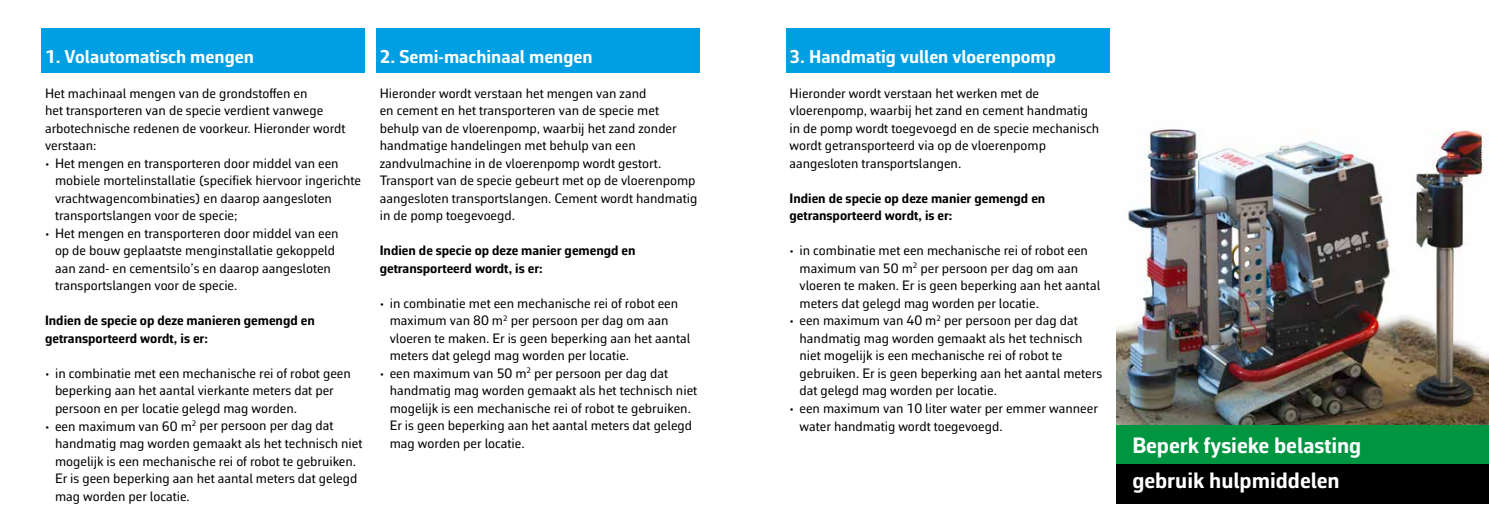
<style>
.page{position:relative;width:1489px;height:525px;background:#fff}
.page>*{position:absolute;margin:0;border:0;box-sizing:border-box;transform-origin:0 0}
.t1{font:700 22.5px/35px "Corbeau Pro";color:#fff}
.t2{font:700 18.75px "Corbeau Pro";color:#fff}
.t3{font:13.75px/17.5px "Corbeau Pro";color:#000}
.t4{font:700 13.75px/17.5px "Corbeau Pro";color:#000}
</style>
<div class="page">
<img style="left:1116px;top:129px;width:372px;height:296px">
<div style="left:376px;top:28px;width:323px;height:45px;background:#009fe3"></div>
<div style="left:786px;top:28px;width:323px;height:45px;background:#009fe3"></div>
<div style="left:41px;top:28px;width:324px;height:45px;background:#009fe3"></div>
<div style="left:1116px;top:425px;width:372px;height:40px;background:#009641"></div>
<div style="left:1116px;top:464px;width:372px;height:39px;background:#000"></div>
<h2 class="t2" style="left:45px;top:44px;width:210px">1. Volautomatisch mengen</h2>
<p class="t3" style="left:45px;top:84px;width:302px">Het machinaal mengen van de grondstoffen en<br>het transporteren van de specie verdient vanwege arbotechnische redenen de voorkeur. Hieronder wordt verstaan:</p>
<p class="t3" style="left:55px;top:154px;width:307px;text-indent:-10px">• Het mengen en transporteren door middel van een mobiele mortelinstallatie (specifiek hiervoor ingerichte vrachtwagencombinaties) en daarop aangesloten transportslangen voor de specie;</p>
<p class="t3" style="left:55px;top:224px;width:285px;text-indent:-10px">• Het mengen en transporteren door middel van een op de bouw geplaatste menginstallatie gekoppeld aan zand- en cementsilo’s en daarop aangesloten transportslangen voor de specie.</p>
<p class="t4" style="left:45px;top:311px;width:271px">Indien de specie op deze manieren gemengd en getransporteerd wordt, is er:</p>
<p class="t3" style="left:55px;top:364px;width:297px;text-indent:-10px">• in combinatie met een mechanische rei of robot geen beperking aan het aantal vierkante meters dat per persoon en per locatie gelegd mag worden.</p>
<p class="t3" style="left:55px;top:416px;width:309px;text-indent:-10px">• een maximum van 60 m<sup>2</sup> per persoon per dag dat handmatig mag worden gemaakt als het technisch niet mogelijk is een mechanische rei of robot te gebruiken.<br>Er is geen beperking aan het aantal meters dat gelegd mag worden per locatie.</p>
<h2 class="t2" style="left:380px;top:44px;width:214px">2. Semi-machinaal mengen</h2>
<p class="t3" style="left:380px;top:84px;width:319px">Hieronder wordt verstaan het mengen van zand<br>en cement en het transporteren van de specie met behulp van de vloerenpomp, waarbij het zand zonder handmatige handelingen met behulp van een zandvulmachine in de vloerenpomp wordt gestort.<br>Transport van de specie gebeurt met op de vloerenpomp aangesloten transportslangen. Cement wordt handmatig in de pomp toegevoegd.</p>
<p class="t4" style="left:380px;top:241px;width:257px">Indien de specie op deze manier gemengd en getransporteerd wordt, is er:</p>
<p class="t3" style="left:390px;top:294px;width:302px;text-indent:-10px">• in combinatie met een mechanische rei of robot een maximum van 80 m<sup>2</sup> per persoon per dag om aan vloeren te maken. Er is geen beperking aan het aantal meters dat gelegd mag worden per locatie.</p>
<p class="t3" style="left:390px;top:364px;width:309px;text-indent:-10px">• een maximum van 50 m<sup>2</sup> per persoon per dag dat handmatig mag worden gemaakt als het technisch niet mogelijk is een mechanische rei of robot te gebruiken.<br>Er is geen beperking aan het aantal meters dat gelegd mag worden per locatie.</p>
<h2 class="t2" style="left:789px;top:44px;width:268px">3. Handmatig vullen vloerenpomp</h2>
<p class="t3" style="left:789px;top:84px;width:311px">Hieronder wordt verstaan het werken met de vloerenpomp, waarbij het zand en cement handmatig in de pomp wordt toegevoegd en de specie mechanisch wordt getransporteerd via op de vloerenpomp aangesloten transportslangen.</p>
<p class="t4" style="left:789px;top:189px;width:257px">Indien de specie op deze manier gemengd en getransporteerd wordt, is er:</p>
<p class="t3" style="left:799px;top:241px;width:302px;text-indent:-10px">• in combinatie met een mechanische rei of robot een maximum van 50 m<sup>2</sup> per persoon per dag om aan vloeren te maken. Er is geen beperking aan het aantal meters dat gelegd mag worden per locatie.</p>
<p class="t3" style="left:799px;top:311px;width:304px;text-indent:-10px">• een maximum van 40 m<sup>2</sup> per persoon per dag dat handmatig mag worden gemaakt als het technisch niet mogelijk is een mechanische rei of robot te gebruiken. Er is geen beperking aan het aantal meters dat gelegd mag worden per locatie.</p>
<p class="t3" style="left:799px;top:399px;width:300px;text-indent:-10px">• een maximum van 10 liter water per emmer wanneer water handmatig wordt toegevoegd.</p>
<h1 class="t1" style="left:1132px;top:427px;width:230px">Beperk fysieke belasting gebruik hulpmiddelen</h1>
</div>
